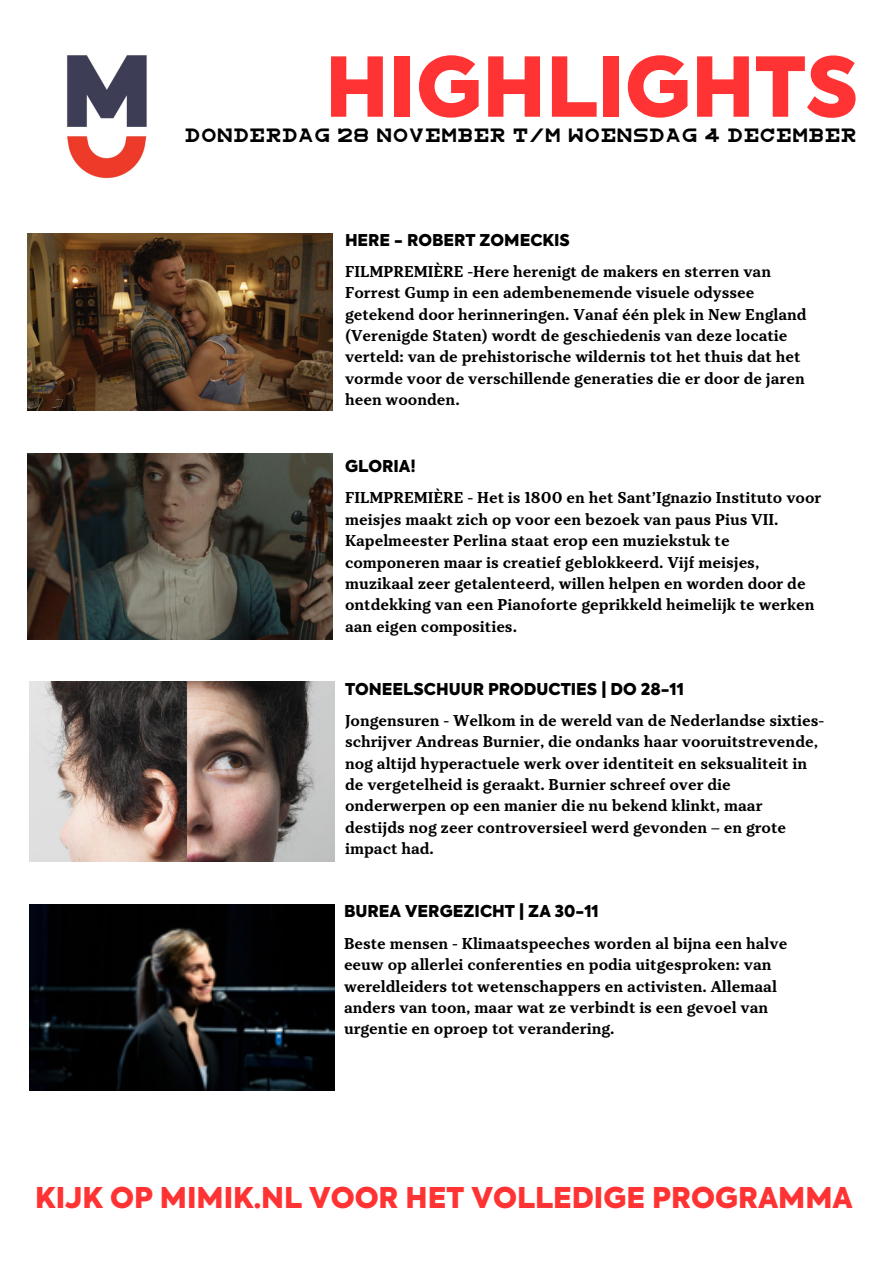
<style>
.page{position:relative;width:894px;height:1264px;background:#fff}
.page>*{position:absolute;margin:0;border:0;box-sizing:border-box;transform-origin:0 0}
.t1{font:900 81.6px "Axiforma";color:#f33}
.t2{font:900 28.5px "Axiforma";color:#f33}
.t3{font:900 16.2px "Axiforma";color:#000}
.t4{font:700 15.6px/21.3px "TT Tricks";color:#000}
.t5{font:13.5px "Snellen";color:#000}
</style>
<div class="page">
<img style="left:67px;top:55px;width:80px;height:124px">
<img style="left:29px;top:682px;width:305px;height:180px">
<img style="left:27px;top:453px;width:305px;height:186px">
<img style="left:27px;top:234px;width:305px;height:176px">
<img style="left:29px;top:904px;width:305px;height:186px">
<h2 class="t1" style="left:325px;top:54px;width:534px">HIGHLIGHTS</h2>
<h3 class="t5" style="left:186px;top:129px;width:673px">DONDERDAG 28 NOVEMBER T/M WOENSDAG 4 DECEMBER</h3>
<h3 class="t3" style="left:345px;top:234px;width:226px">HERE - ROBERT ZOMECKIS</h3>
<h2 class="t4" style="left:345px;top:261px;width:463px">FILMPREMIÈRE -Here herenigt de makers en sterren van Forrest Gump in een adembenemende visuele odyssee getekend door herinneringen. Vanaf één plek in New England (Verenigde Staten) wordt de geschiedenis van deze locatie verteld: van de prehistorische wildernis tot het thuis dat het vormde voor de verschillende generaties die er door de jaren heen woonden.</h2>
<h3 class="t3" style="left:345px;top:459px;width:72px">GLORIA!</h3>
<h2 class="t4" style="left:345px;top:487px;width:478px">FILMPREMIÈRE - Het is 1800 en het Sant’Ignazio Instituto voor meisjes maakt zich op voor een bezoek van paus Pius VII.<br>Kapelmeester Perlina staat erop een muziekstuk te componeren maar is creatief geblokkeerd. Vijf meisjes, muzikaal zeer getalenteerd, willen helpen en worden door de ontdekking van een Pianoforte geprikkeld heimelijk te werken aan eigen composities.</h2>
<p class="t3" style="left:345px;top:682px;width:340px">TONEELSCHUUR PRODUCTIES | DO 28-11</p>
<p class="t4" style="left:345px;top:710px;width:480px">Jongensuren - Welkom in de wereld van de Nederlandse sixties&shy;schrijver Andreas Burnier, die ondanks haar vooruitstrevende, nog altijd hyperactuele werk over identiteit en seksualiteit in de vergetelheid is geraakt. Burnier schreef over die onderwerpen op een manier die nu bekend klinkt, maar destijds nog zeer controversieel werd gevonden – en grote impact had.</p>
<h3 class="t3" style="left:344px;top:904px;width:256px">BUREA VERGEZICHT | ZA 30-11</h3>
<h1 class="t4" style="left:344px;top:933px;width:444px">Beste mensen - Klimaatspeeches worden al bijna een halve eeuw op allerlei conferenties en podia uitgesproken: van wereldleiders tot wetenschappers en activisten. Allemaal anders van toon, maar wat ze verbindt is een gevoel van urgentie en oproep tot verandering.</h1>
<h2 class="t2" style="left:35px;top:1185px;width:818px">KIJK OP MIMIK.NL VOOR HET VOLLEDIGE PROGRAMMA</h2>
</div>
